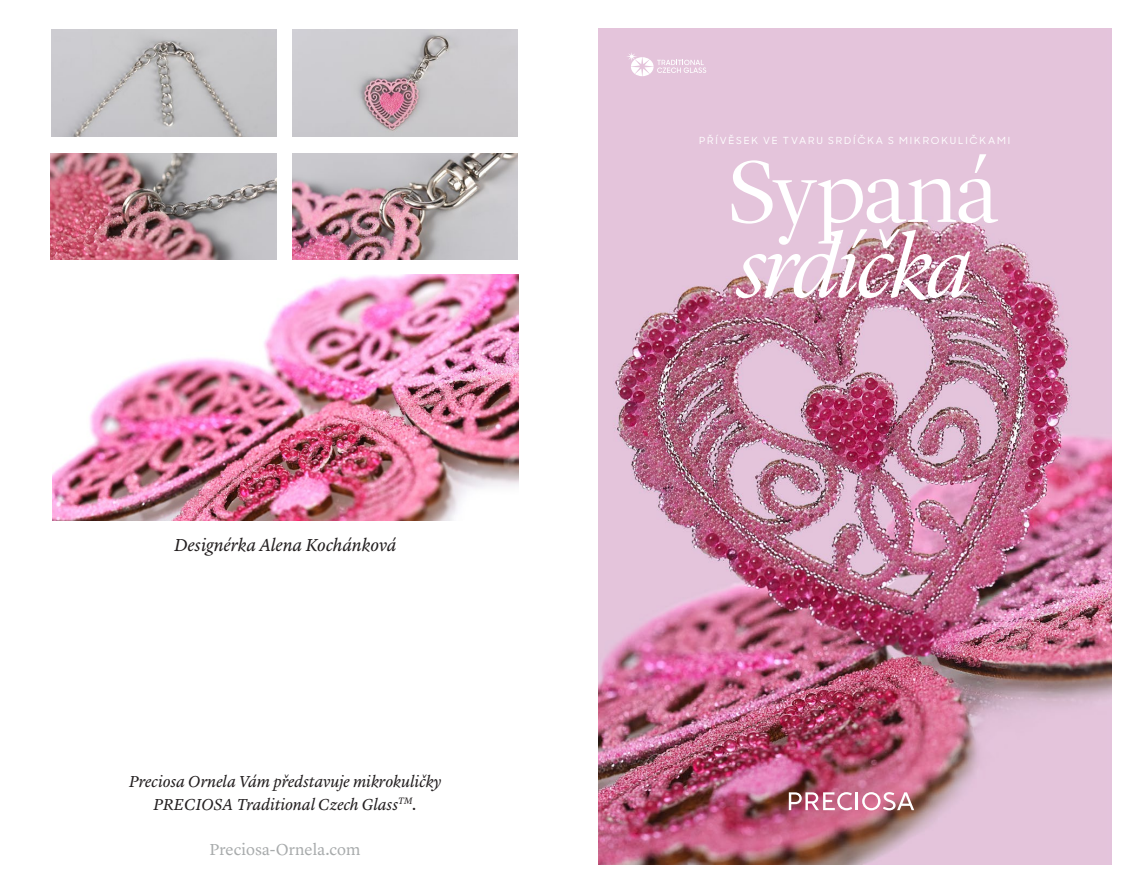
<style>
.page{position:relative;width:1140px;height:893px;background:#fff}
.page>*{position:absolute;margin:0;border:0;box-sizing:border-box;transform-origin:0 0}
.t1{font:italic 300 90px "Lyon Display";letter-spacing:-.02em;color:#fff;scale:1.05 1}
.t2{font:300 90px "Lyon Display";letter-spacing:-.02em;color:#fff;scale:1.05 1}
.t3{font:italic 18px "Lyon Text";letter-spacing:-.005em;color:#231f20}
.t4{font:italic 16.5px/22.5px "Lyon Text";letter-spacing:-.005em;color:#231f20;text-align:center}
.t5{font:16.5px "Lyon Text";color:#a8abac}
.t6{font:500 9.75px "Sharp Sans Display No 1";letter-spacing:.18em;color:#fff;scale:1.05 1}
</style>
<div class="page">
<img style="left:598px;top:28px;width:513px;height:836px">
<svg style="left:626px;top:52px;width:80px;height:24px"></svg>
<hr style="left:855px;top:792px;width:3px;height:18px;background:#fff">
<svg style="left:862px;top:792px;width:52px;height:18px"></svg>
<svg style="left:789px;top:792px;width:63px;height:18px"></svg>
<img style="left:52px;top:274px;width:467px;height:247px">
<div style="left:292px;top:28px;width:227px;height:238px;border:2px solid #fff"></div>
<img style="left:51px;top:30px;width:225px;height:106px">
<img style="left:292px;top:30px;width:225px;height:106px">
<img style="left:292px;top:153px;width:225px;height:106px">
<img style="left:51px;top:153px;width:225px;height:106px">
<p class="t3" style="left:174px;top:532px;width:224px">Designérka Alena Kochánková</p>
<p class="t4" style="left:129px;top:769px;width:314px">Preciosa Ornela Vám představuje mikrokuličky<br>PRECIOSA Traditional Czech Glass<sup>TM</sup>.</p>
<p class="t5" style="left:209px;top:836px;width:152px">Preciosa-Ornela.com</p>
<p class="t6" style="left:699px;top:133px;width:298px">PŘÍVĚSEK VE TVARU SRDÍČKA S MIKROKULIČKAMI</p>
<h1 class="t2" style="left:728px;top:127px;width:259px">Sypaná</h1>
<h1 class="t1" style="left:737px;top:202px;width:224px">srdíčka</h1>
</div>
